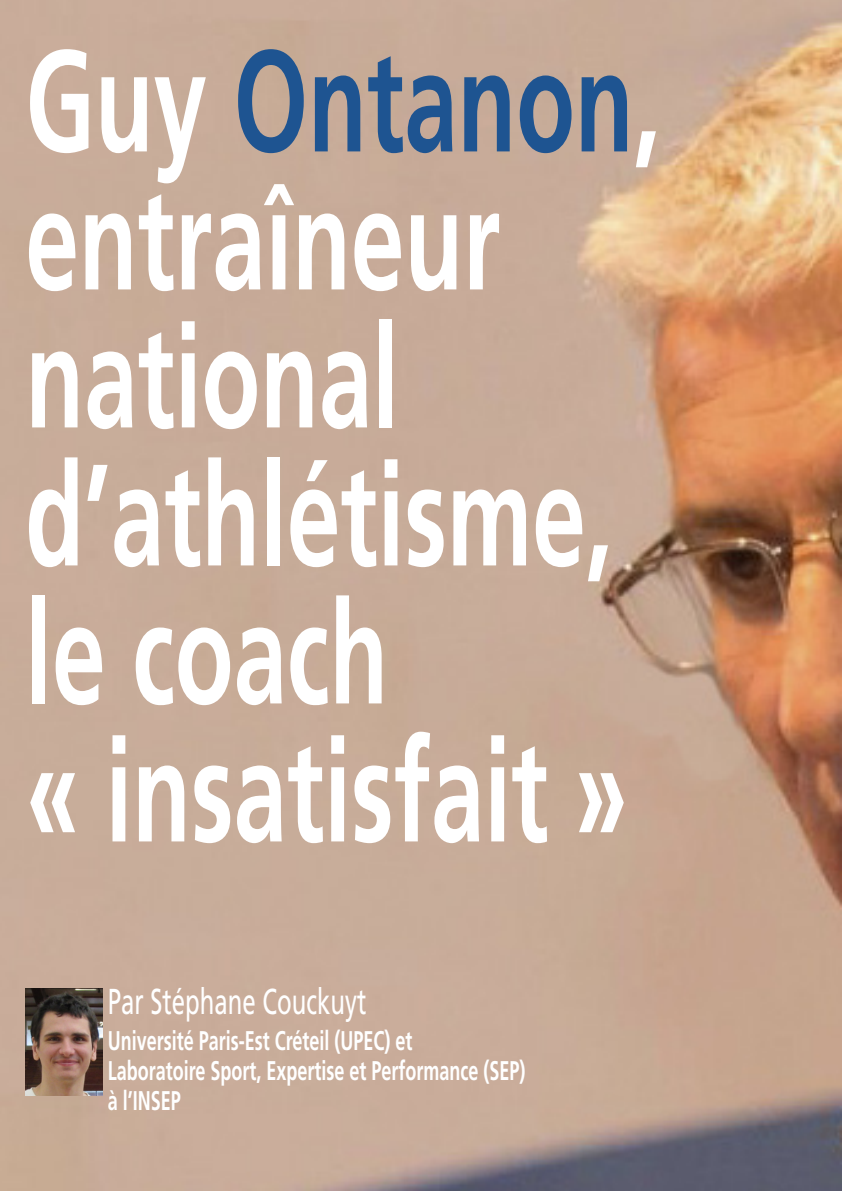
<style>
.page{position:relative;width:842px;height:1191px;background:#fff}
.page>*{position:absolute;margin:0;border:0;box-sizing:border-box;transform-origin:0 0}
.t1{font:700 144px/138px "Frutiger LT Std";color:#fff;scale:.67 1}
.t2{font:36px "Frutiger LT Std";color:#fff;scale:.67 1}
.t3{font:700 27px/30px "Frutiger LT Std";color:#fff;scale:.67 1}
.s1{color:#1e5491}
</style>
<div class="page">
<img style="left:0;top:0;width:842px;height:1191px">
<img style="left:26px;top:988px;width:77px;height:107px">
<h1 class="t1" style="left:26px;top:33px;width:949px">Guy <span class="s1">Ontanon</span>, entraîneur national d’athlétisme, le coach<br>« insatisfait »</h1>
<h2 class="t2" style="left:108px;top:980px;width:388px">Par Stéphane Couckuyt</h2>
<p class="t3" style="left:108px;top:1026px;width:625px">Université Paris-Est Créteil (UPEC) et<br>Laboratoire Sport, Expertise et Performance (SEP) à l’INSEP</p>
</div>
